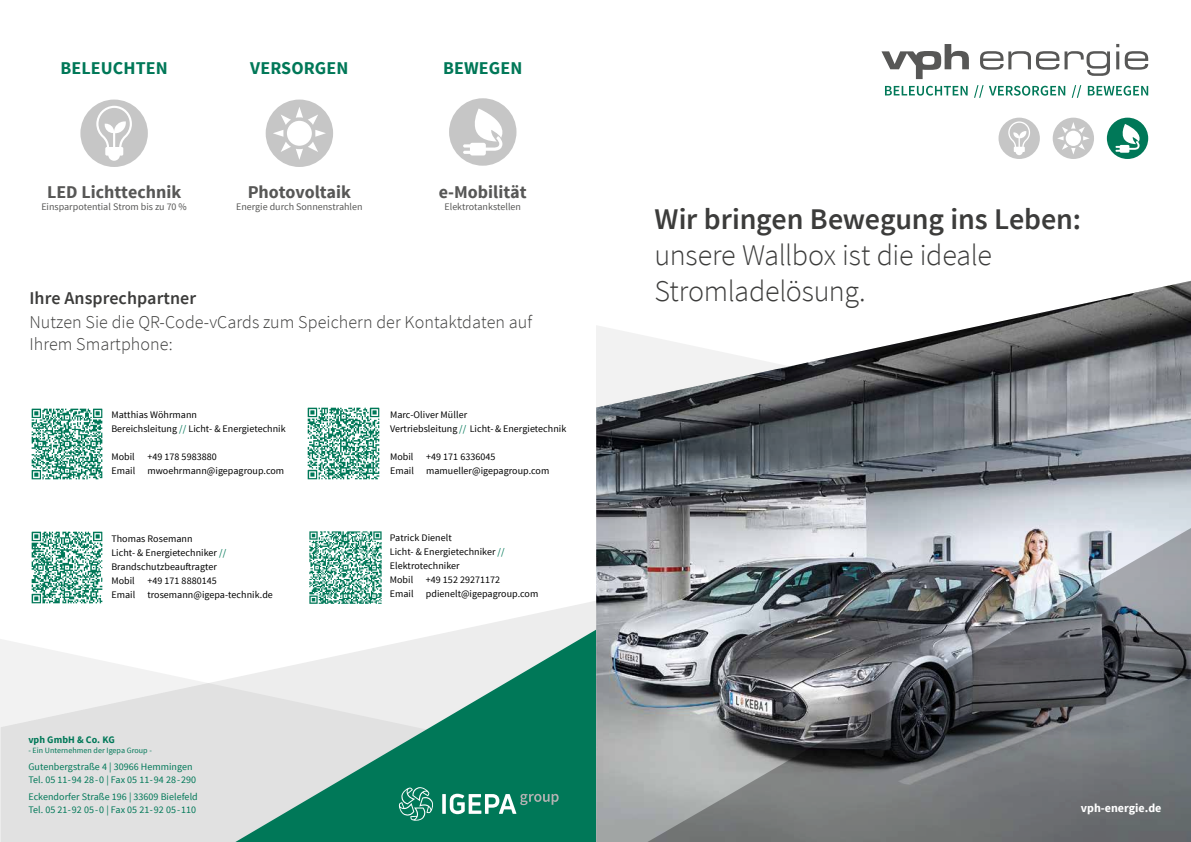
<style>
.page{position:relative;width:1191px;height:842px;background:#fff}
.page>*{position:absolute;margin:0;border:0;box-sizing:border-box;transform-origin:0 0}
.t1{font:300 30px "Source Sans Pro";letter-spacing:-.015em;color:#3c3c3b}
.t2{font:600 30px "Source Sans Pro";letter-spacing:-.005em;color:#3c3c3b}
.t3{font:300 18px/21.6px "Source Sans Pro";letter-spacing:.005em;color:#3c3c3b}
.t4{font:700 18px "Source Sans Pro";color:#575756}
.t5{font:700 18px "Source Sans Pro";letter-spacing:.005em;color:#007858}
.t6{font:600 18px "Source Sans Pro";letter-spacing:.005em;color:#3c3c3b}
.t7{font:700 12px "Source Sans Pro";color:#fff}
.t8{font:10px/14px "Source Sans Pro";letter-spacing:.005em;color:#000}
.t9{font:10px/13.2px "Source Sans Pro";letter-spacing:.005em;color:#007858}
.t10{font:10px "Source Sans Pro";color:#575756}
.t11{font:700 10px "Source Sans Pro";letter-spacing:.005em;color:#007858}
.t12{font:8px "Source Sans Pro";letter-spacing:.005em;color:#007858}
.s1{color:#007858}
</style>
<div class="page">
<svg style="left:480px;top:601px;width:116px;height:25px;fill:#ededed"></svg>
<svg style="left:1px;top:639px;width:234px;height:203px;fill:#e1e1e1"></svg>
<svg style="left:235px;top:626px;width:361px;height:216px;background:#7db5a6"></svg>
<img style="left:993px;top:281px;width:198px;height:42px">
<svg style="left:596px;top:323px;width:595px;height:519px;background:#85898e"></svg>
<svg style="left:633px;top:523px;width:558px;height:319px;background:#7e8185"></svg>
<svg style="left:1052px;top:118px;width:42px;height:41px"></svg>
<svg style="left:998px;top:118px;width:41px;height:41px"></svg>
<svg style="left:1106px;top:118px;width:42px;height:41px"></svg>
<img style="left:31px;top:531px;width:72px;height:73px">
<img style="left:309px;top:531px;width:73px;height:73px">
<img style="left:307px;top:407px;width:73px;height:73px">
<img style="left:31px;top:408px;width:72px;height:72px">
<svg style="left:80px;top:100px;width:68px;height:67px"></svg>
<svg style="left:266px;top:100px;width:67px;height:67px"></svg>
<svg style="left:449px;top:98px;width:67px;height:68px"></svg>
<svg style="left:881px;top:44px;width:88px;height:35px"></svg>
<svg style="left:980px;top:44px;width:168px;height:32px"></svg>
<svg style="left:885px;top:85px;width:263px;height:13px"></svg>
<svg style="left:442px;top:794px;width:4px;height:20px"></svg>
<svg style="left:450px;top:794px;width:108px;height:20px"></svg>
<svg style="left:399px;top:787px;width:34px;height:34px"></svg>
<h2 class="t5" style="left:61px;top:57px;width:109px">BELEUCHTEN</h2>
<h2 class="t4" style="left:47px;top:181px;width:136px">LED Lichttechnik</h2>
<p class="t10" style="left:41px;top:201px;width:147px">Einsparpotential Strom bis zu 70 %</p>
<h2 class="t5" style="left:250px;top:57px;width:100px">VERSORGEN</h2>
<h2 class="t4" style="left:248px;top:181px;width:105px">Photovoltaik</h2>
<p class="t10" style="left:236px;top:201px;width:128px">Energie durch Sonnenstrahlen</p>
<h2 class="t5" style="left:443px;top:57px;width:81px">BEWEGEN</h2>
<h2 class="t4" style="left:439px;top:181px;width:89px">e-Mobilität</h2>
<p class="t10" style="left:444px;top:201px;width:78px">Elektrotankstellen</p>
<h1 class="t2" style="left:654px;top:201px;width:428px">Wir bringen Bewegung ins Leben:</h1>
<h1 class="t1" style="left:654px;top:237px;width:339px">unsere Wallbox ist die ideale</h1>
<h2 class="t6" style="left:29px;top:287px;width:168px">Ihre Ansprechpartner</h2>
<h1 class="t1" style="left:654px;top:273px;width:213px">Stromladelösung.</h1>
<h2 class="t3" style="left:29px;top:311px;width:504px">Nutzen Sie die QR-Code-vCards zum Speichern der Kontaktdaten auf<br>Ihrem Smartphone:</h2>
<p class="t8" style="left:111px;top:408px;width:176px">Matthias Wöhrmann<br>Bereichsleitung <span class="s1">//</span> Licht- &amp; Energietechnik</p>
<p class="t8" style="left:111px;top:450px;width:25px">Mobil</p>
<p class="t8" style="left:111px;top:450px;width:174px;text-indent:36px">+49 178 5983880<br>Email mwoehrmann@igepagroup.com</p>
<p class="t8" style="left:111px;top:531px;width:116px">Thomas Rosemann<br>Licht- &amp; Energietechniker <span class="s1">//<br></span>Brandschutzbeauftragter<br>Mobil</p>
<p class="t8" style="left:111px;top:573px;width:163px;text-indent:36px">+49 171 8880145<br>Email trosemann@igepa-technik.de</p>
<p class="t11" style="left:28px;top:733px;width:88px">vph GmbH &amp; Co. KG</p>
<p class="t12" style="left:28px;top:745px;width:125px">- Ein Unternehmen der Igepa Group -</p>
<p class="t9" style="left:28px;top:760px;width:169px">Gutenbergstraße 4 | 30966 Hemmingen<br>Tel. 05 11-94 28-0 | Fax 05 11-94 28-290</p>
<p class="t9" style="left:28px;top:790px;width:171px">Eckendorfer Straße 196 | 33609 Bielefeld<br>Tel. 05 21-92 05-0 | Fax 05 21-92 05-110</p>
<p class="t8" style="left:390px;top:407px;width:178px">Marc-Oliver Müller<br>Vertriebsleitung <span class="s1">//</span> Licht- &amp; Energietechnik</p>
<p class="t8" style="left:390px;top:449px;width:25px">Mobil</p>
<p class="t8" style="left:390px;top:449px;width:161px;text-indent:36px">+49 171 6336045<br>Email mamueller@igepagroup.com</p>
<p class="t8" style="left:390px;top:531px;width:116px">Patrick Dienelt<br>Licht- &amp; Energietechniker <span class="s1">//<br></span>Elektrotechniker<br>Mobil</p>
<p class="t8" style="left:390px;top:573px;width:150px;text-align:center">+49 152 29271172<br>Email pdienelt@igepagroup.com</p>
<p class="t7" style="left:1080px;top:801px;width:82px">vph-energie.de</p>
</div>
